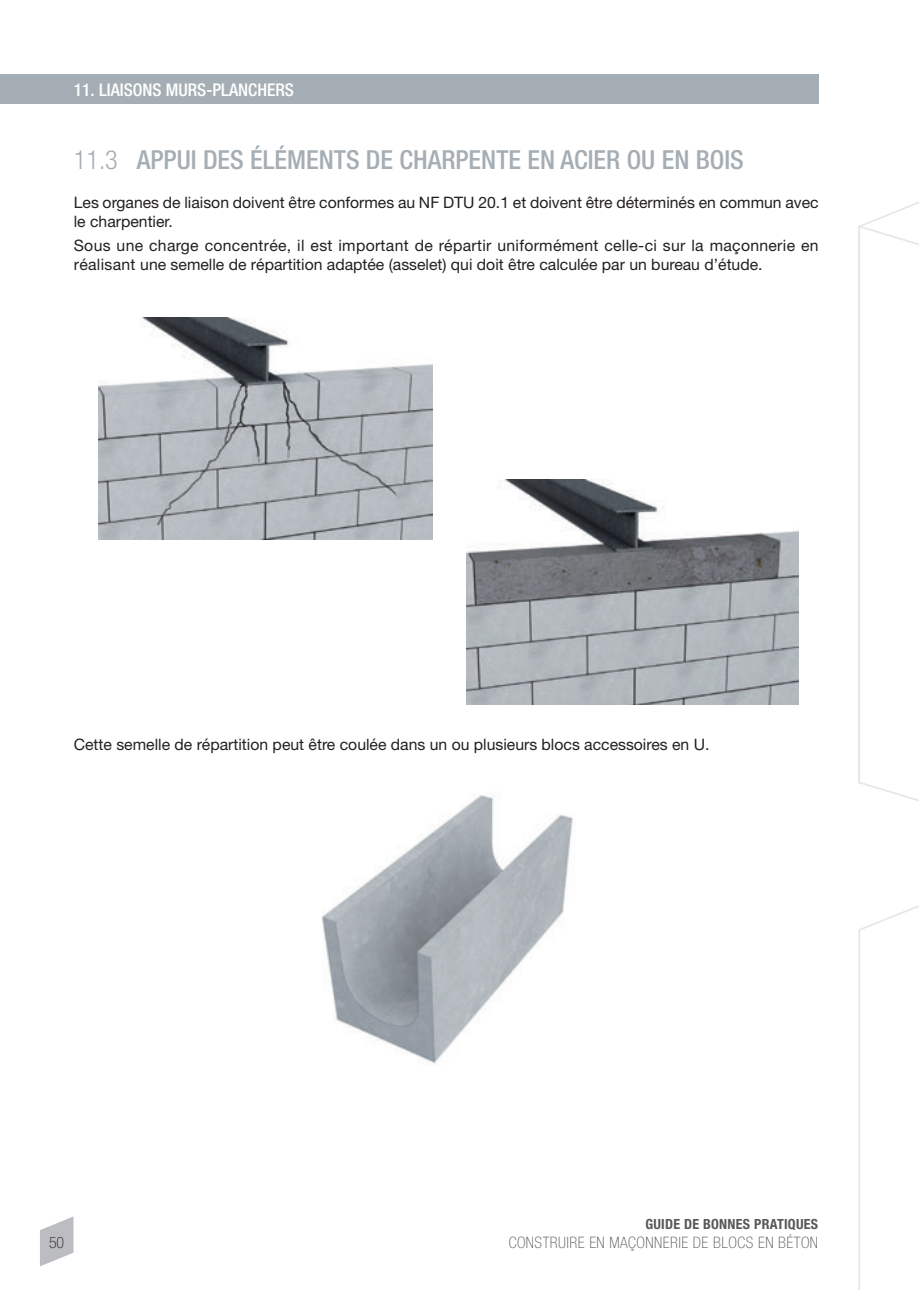
<style>
.page{position:relative;width:919px;height:1290px;background:#fff}
.page>*{position:absolute;margin:0;border:0;box-sizing:border-box;transform-origin:0 0}
.t1{font:500 condensed 26.25px "Helvetica Neue LT";color:#a5aeb4}
.t2{font:500 condensed 17.5px "Helvetica Neue LT";color:#fff}
.t3{font:15.75px/18.9px "Helvetica Neue LT";color:#231f20}
.t4{font:15.75px/18.9px "Helvetica Neue LT";letter-spacing:.02em;color:#231f20}
.t5{font:100 condensed 15.75px "Helvetica Neue LT";letter-spacing:.03em;color:#57585a}
.t6{font:100 condensed 15.75px "Helvetica Neue LT";color:#231f20}
.t7{font:700 condensed 14px "Helvetica Neue LT";letter-spacing:.02em;color:#57585a}
.s1{font-weight:300}
</style>
<div class="page">
<svg style="left:858px;top:202px;width:60px;height:1088px"></svg>
<svg style="left:858px;top:224px;width:60px;height:863px"></svg>
<div style="left:0;top:74px;width:818px;height:30px;background:#a5aeb4"></div>
<svg style="left:40px;top:1217px;width:33px;height:49px"></svg>
<img style="left:99px;top:318px;width:333px;height:222px">
<img style="left:466px;top:479px;width:331px;height:226px">
<img style="left:322px;top:795px;width:251px;height:270px">
<p class="t2" style="left:74px;top:84px;width:221px">11. LIAISONS MURS-PLANCHERS</p>
<h1 class="t1" style="left:74px;top:151px;width:671px"><span class="s1">11.3</span> APPUI DES ÉLÉMENTS DE CHARPENTE EN ACIER OU EN BOIS</h1>
<p class="t3" style="left:74px;top:195px;width:746px">Les organes de liaison doivent être conformes au NF DTU 20.1 et doivent être déterminés en commun avec le charpentier.</p>
<p class="t4" style="left:74px;top:238px;width:746px">Sous une charge concentrée, il est important de répartir uniformément celle-ci sur la maçonnerie en réalisant une semelle de répartition adaptée (asselet) qui doit être calculée par un bureau d’étude.</p>
<p class="t3" style="left:74px;top:737px;width:637px">Cette semelle de répartition peut être coulée dans un ou plusieurs blocs accessoires en U.</p>
<p class="t6" style="left:49px;top:1236px;width:17px">50</p>
<p class="t7" style="left:645px;top:1219px;width:174px">GUIDE DE BONNES PRATIQUES</p>
<p class="t5" style="left:508px;top:1237px;width:311px">CONSTRUIRE EN MAÇONNERIE DE BLOCS EN BÉTON</p>
</div>
